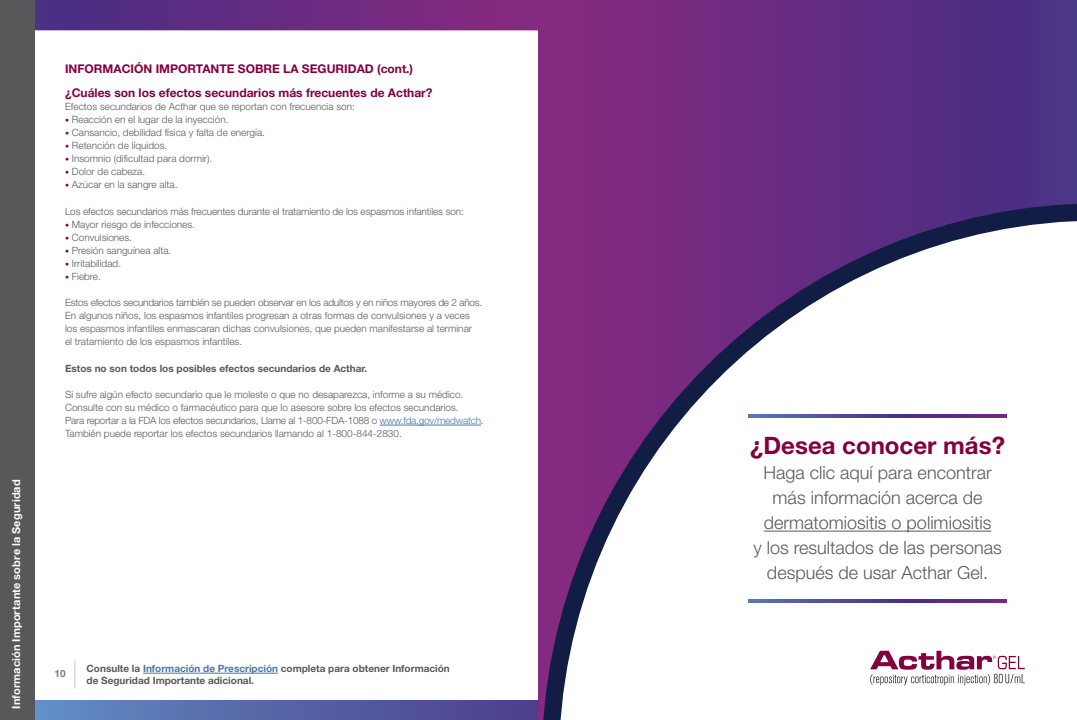
<style>
.page{position:relative;width:1077px;height:720px;background:#fff}
.page>*{position:absolute;margin:0;border:0;box-sizing:border-box;transform-origin:0 0}
.t1{font:700 24px "Helvetica Neue LT Std";color:#83003f}
.t2{font:300 18px/25px "Helvetica Neue LT Std";color:#58595b;text-align:center}
.t3{font:700 12px "Helvetica Neue LT Std";color:#83003f}
.t4{font:700 11px "Helvetica Neue LT Std";letter-spacing:.01em;color:#fff}
.t5{font:300 10px/13px "Helvetica Neue LT Std";color:#58595b}
.t6{font:700 10px/12px "Helvetica Neue LT Std";color:#58595b}
.t7{font:700 10px "Helvetica Neue LT Std";color:#77787b}
.s1{font-size:8px;color:#83003f}
.s2{color:#4f73ad}
</style>
<div class="page">
<div style="left:0;top:701px;width:538px;height:19px;background:linear-gradient(to right,#6292c6,#4c3e89)"></div>
<div style="left:0;top:0;width:547px;height:30px;background:linear-gradient(to right,#423083,#892980)"></div>
<div style="left:538px;top:0;width:538px;height:720px;background:linear-gradient(to right,#88287f,#443084)"></div>
<svg style="left:541px;top:203px;width:535px;height:517px"></svg>
<svg style="left:870px;top:651px;width:154px;height:34px"></svg>
<hr style="left:763px;top:531px;width:228px;height:1px;background:#58595b">
<svg style="left:748px;top:414px;width:257px;height:4px"></svg>
<svg style="left:748px;top:599px;width:257px;height:4px"></svg>
<svg style="left:74px;top:660px;width:1px;height:29px"></svg>
<hr style="left:379px;top:425px;width:102px;height:1px;background:#4f73ad">
<hr style="left:143px;top:673px;width:135px;height:1px;background:#4f73ad">
<div style="left:0;top:0;width:34px;height:720px;background:#58585a"></div>
<p class="t4" style="left:9px;top:709px;width:231px;rotate:-90deg">Información Importante sobre la Seguridad</p>
<p class="t3" style="left:65px;top:62px;width:349px">INFORMACIÓN IMPORTANTE SOBRE LA SEGURIDAD (cont.)</p>
<p class="t3" style="left:65px;top:85px;width:369px">¿Cuáles son los efectos secundarios más frecuentes de Acthar?</p>
<p class="t5" style="left:65px;top:100px;width:291px">Efectos secundarios de Acthar que se reportan con frecuencia son:</p>
<p class="t5" style="left:65px;top:113px;width:165px"><span class="s1">•</span> Reacción en el lugar de la inyección.</p>
<p class="t5" style="left:65px;top:126px;width:201px"><span class="s1">•</span> Cansancio, debilidad física y falta de energía.</p>
<p class="t5" style="left:65px;top:139px;width:104px"><span class="s1">•</span> Retención de líquidos.</p>
<p class="t5" style="left:65px;top:152px;width:149px"><span class="s1">•</span> Insomnio (dificultad para dormir).</p>
<p class="t5" style="left:65px;top:165px;width:82px"><span class="s1">•</span> Dolor de cabeza.</p>
<p class="t5" style="left:65px;top:178px;width:114px"><span class="s1">•</span> Azúcar en la sangre alta.</p>
<p class="t5" style="left:65px;top:204px;width:400px">Los efectos secundarios más frecuentes durante el tratamiento de los espasmos infantiles son:</p>
<p class="t5" style="left:65px;top:217px;width:131px"><span class="s1">•</span> Mayor riesgo de infecciones.</p>
<p class="t5" style="left:65px;top:230px;width:68px"><span class="s1">•</span> Convulsiones.</p>
<p class="t5" style="left:65px;top:243px;width:108px"><span class="s1">•</span> Presión sanguínea alta.</p>
<p class="t5" style="left:65px;top:256px;width:58px"><span class="s1">•</span> Irritabilidad.</p>
<p class="t5" style="left:65px;top:269px;width:37px"><span class="s1">•</span> Fiebre.</p>
<p class="t5" style="left:65px;top:296px;width:419px">Estos efectos secundarios también se pueden observar en los adultos y en niños mayores de 2 años.<br>En algunos niños, los espasmos infantiles progresan a otras formas de convulsiones y a veces los espasmos infantiles enmascaran dichas convulsiones, que pueden manifestarse al terminar<br>el tratamiento de los espasmos infantiles.</p>
<p class="t6" style="left:65px;top:362px;width:304px">Estos no son todos los posibles efectos secundarios de Acthar.</p>
<p class="t5" style="left:65px;top:388px;width:420px">Si sufre algún efecto secundario que le moleste o que no desaparezca, informe a su médico.<br>Consulte con su médico o farmacéutico para que lo asesore sobre los efectos secundarios.<br>Para reportar a la FDA los efectos secundarios, Llame al 1-800-FDA-1088 o <span class="s2">www.fda.gov/medwatch</span>.<br>También puede reportar los efectos secundarios llamando al 1-800-844-2830.</p>
<p class="t7" style="left:54px;top:667px;width:13px">10</p>
<p class="t6" style="left:87px;top:662px;width:365px">Consulte la <span class="s2">Información de Prescripción</span> completa para obtener Información de Seguridad Importante adicional.</p>
<h1 class="t1" style="left:750px;top:431px;width:256px">¿Desea conocer más?</h1>
<h2 class="t2" style="left:753px;top:460px;width:250px">Haga clic aquí para encontrar más información acerca de dermatomiositis o polimiositis<br>y los resultados de las personas después de usar Acthar Gel.</h2>
</div>
